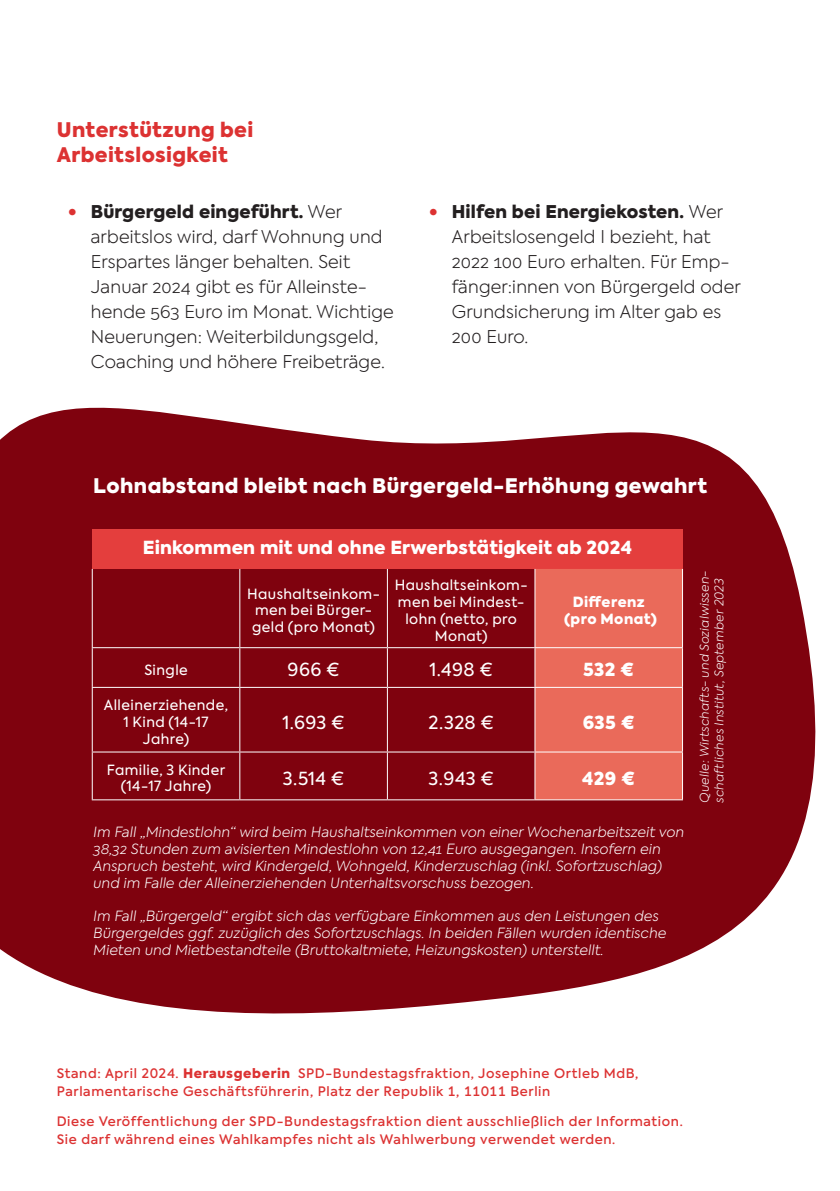
<style>
.page{position:relative;width:840px;height:1191px;background:#fff}
.page>*{position:absolute;margin:0;border:0;box-sizing:border-box;transform-origin:0 0}
.t1{font:900 20px "Axiforma";letter-spacing:.02em;color:#fff}
.t2{font:900 20px/25px "Axiforma";letter-spacing:.02em;color:#dc3232}
.t3{font:900 17.8px "Axiforma";letter-spacing:.01em;color:#fff}
.t4{font:17.8px "Axiforma";letter-spacing:.015em;color:#fff}
.t5{font:300 17.6px/25px "Axiforma";letter-spacing:.01em;color:#231f20}
.t6{font:italic 300 14px/16.8px "Axiforma";letter-spacing:.01em;color:#fff}
.t7{font:14px/16.8px "Axiforma";letter-spacing:.03em;color:#fff;text-align:center}
.t8{font:900 14px/16.8px "Axiforma";letter-spacing:.035em;color:#fff;text-align:center}
.t9{font:500 13px/18.2px "Axiforma";letter-spacing:.05em;color:#dc3232}
.t10{font:italic 300 12px/14.4px "Axiforma";letter-spacing:.03em;color:#fff}
.s1{font-weight:900;color:#dc3232}
.s2{font-weight:900}
</style>
<div class="page">
<svg style="left:0;top:407px;width:816px;height:607px;background:#8f222d"></svg>
<div style="left:92px;top:529px;width:590px;height:40px;background:#e43e3d"></div>
<div style="left:535px;top:569px;width:146px;height:230px;background:#ea6a5a"></div>
<hr style="left:92px;top:569px;width:1px;height:78px;background:#fff">
<hr style="left:239px;top:569px;width:1px;height:78px;background:#fff">
<hr style="left:386px;top:569px;width:1px;height:78px;background:#fff">
<hr style="left:534px;top:569px;width:1px;height:78px;background:#fff">
<hr style="left:681px;top:569px;width:1px;height:78px;background:#fff">
<hr style="left:92px;top:647px;width:148px;height:1px;background:#fff">
<hr style="left:92px;top:648px;width:1px;height:39px;background:#fff">
<hr style="left:240px;top:647px;width:147px;height:1px;background:#fff">
<hr style="left:239px;top:648px;width:1px;height:39px;background:#fff">
<hr style="left:387px;top:647px;width:147px;height:1px;background:#fff">
<hr style="left:386px;top:648px;width:1px;height:39px;background:#fff">
<hr style="left:534px;top:647px;width:148px;height:1px;background:#fff">
<hr style="left:534px;top:648px;width:1px;height:39px;background:#fff">
<hr style="left:681px;top:648px;width:1px;height:39px;background:#fff">
<hr style="left:92px;top:687px;width:148px;height:1px;background:#fff">
<hr style="left:92px;top:688px;width:1px;height:63px;background:#fff">
<hr style="left:240px;top:687px;width:147px;height:1px;background:#fff">
<hr style="left:239px;top:688px;width:1px;height:63px;background:#fff">
<hr style="left:387px;top:687px;width:147px;height:1px;background:#fff">
<hr style="left:386px;top:688px;width:1px;height:63px;background:#fff">
<hr style="left:534px;top:687px;width:148px;height:1px;background:#fff">
<hr style="left:534px;top:688px;width:1px;height:63px;background:#fff">
<hr style="left:681px;top:688px;width:1px;height:63px;background:#fff">
<hr style="left:92px;top:751px;width:148px;height:1px;background:#fff">
<hr style="left:92px;top:752px;width:1px;height:47px;background:#fff">
<hr style="left:240px;top:751px;width:147px;height:1px;background:#fff">
<hr style="left:239px;top:752px;width:1px;height:47px;background:#fff">
<hr style="left:387px;top:751px;width:147px;height:1px;background:#fff">
<hr style="left:386px;top:752px;width:1px;height:47px;background:#fff">
<hr style="left:534px;top:751px;width:148px;height:1px;background:#fff">
<hr style="left:534px;top:752px;width:1px;height:47px;background:#fff">
<hr style="left:681px;top:752px;width:1px;height:47px;background:#fff">
<hr style="left:92px;top:799px;width:148px;height:1px;background:#fff">
<hr style="left:240px;top:799px;width:147px;height:1px;background:#fff">
<hr style="left:387px;top:799px;width:147px;height:1px;background:#fff">
<hr style="left:534px;top:799px;width:148px;height:1px;background:#fff">
<h1 class="t2" style="left:57px;top:117px;width:198px">Unterstützung bei<br>Arbeitslosigkeit</h1>
<p class="t5" style="left:91px;top:199px;width:304px;text-indent:-23px"><span class="s1">•</span> <span class="s2">Bürgergeld eingeführt.</span> Wer arbeitslos wird, darf Wohnung und Erspartes länger behalten. Seit Januar 2024 gibt es für Alleinste&shy;hende 563 Euro im Monat. Wichtige Neuerungen: Weiterbildungsgeld, Coaching und höhere Freibeträge.</p>
<p class="t5" style="left:451px;top:199px;width:290px;text-indent:-23px"><span class="s1">•</span> <span class="s2">Hilfen bei Energiekosten.</span> Wer<br>Arbeitslosengeld I bezieht, hat<br>2022 100 Euro erhalten. Für Emp&shy;fänger:innen von Bürgergeld oder<br>Grundsicherung im Alter gab es<br>200 Euro.</p>
<h1 class="t1" style="left:93px;top:471px;width:615px">Lohnabstand bleibt nach Bürgergeld-Erhöhung gewahrt</h1>
<p class="t3" style="left:143px;top:535px;width:490px">Einkommen mit und ohne Erwerbstätigkeit ab 2024</p>
<p class="t7" style="left:247px;top:585px;width:134px">Haushaltseinkom&shy;men bei Bürger&shy;geld (pro Monat)</p>
<p class="t7" style="left:394px;top:577px;width:134px">Haushaltseinkom&shy;men bei Mindest&shy;lohn (netto, pro<br>Monat)</p>
<p class="t8" style="left:563px;top:593px;width:94px">Differenz (pro Monat)</p>
<p class="t7" style="left:144px;top:661px;width:45px">Single</p>
<p class="t4" style="left:287px;top:658px;width:54px">966 €</p>
<p class="t4" style="left:429px;top:658px;width:65px">1.498 €</p>
<p class="t3" style="left:583px;top:657px;width:53px">532 €</p>
<p class="t7" style="left:104px;top:696px;width:126px">Alleinerziehende,<br>1 Kind (14-17<br>Jahre)</p>
<p class="t4" style="left:282px;top:710px;width:64px">1.693 €</p>
<p class="t4" style="left:428px;top:710px;width:67px">2.328 €</p>
<p class="t3" style="left:582px;top:709px;width:54px">635 €</p>
<p class="t7" style="left:107px;top:761px;width:120px">Familie, 3 Kinder (14-17 Jahre)</p>
<p class="t4" style="left:283px;top:767px;width:63px">3.514 €</p>
<p class="t4" style="left:428px;top:767px;width:67px">3.943 €</p>
<p class="t3" style="left:582px;top:765px;width:54px">429 €</p>
<p class="t6" style="left:93px;top:823px;width:592px">Im Fall „Mindestlohn“ wird beim Haushaltseinkommen von einer Wochenarbeitszeit von 38,32 Stunden zum avisierten Mindestlohn von 12,41 Euro ausgegangen. Insofern ein Anspruch besteht, wird Kindergeld, Wohngeld, Kinderzuschlag (inkl. Sofortzuschlag) und im Falle der Alleinerziehenden Unterhaltsvorschuss bezogen.</p>
<p class="t6" style="left:93px;top:907px;width:574px">Im Fall „Bürgergeld“ ergibt sich das verfügbare Einkommen aus den Leistungen des<br>Bürgergeldes ggf. zuzüglich des Sofortzuschlags. In beiden Fällen wurden identische<br>Mieten und Mietbestandteile (Bruttokaltmiete, Heizungskosten) unterstellt.</p>
<p class="t10" style="left:697px;top:803px;width:234px;rotate:-90deg">Quelle: Wirtschafts- und Sozialwissen&shy;schaftliches Institut, September 2023</p>
<p class="t9" style="left:57px;top:1064px;width:583px">Stand: April 2024. <span class="s2">Herausgeberin</span> SPD-Bundestagsfraktion, Josephine Ortleb MdB,<br>Parlamentarische Geschäftsführerin, Platz der Republik 1, 11011 Berlin</p>
<p class="t9" style="left:57px;top:1112px;width:627px">Diese Veröffentlichung der SPD-Bundestagsfraktion dient ausschließlich der Information.<br>Sie darf während eines Wahlkampfes nicht als Wahlwerbung verwendet werden.</p>
</div>
